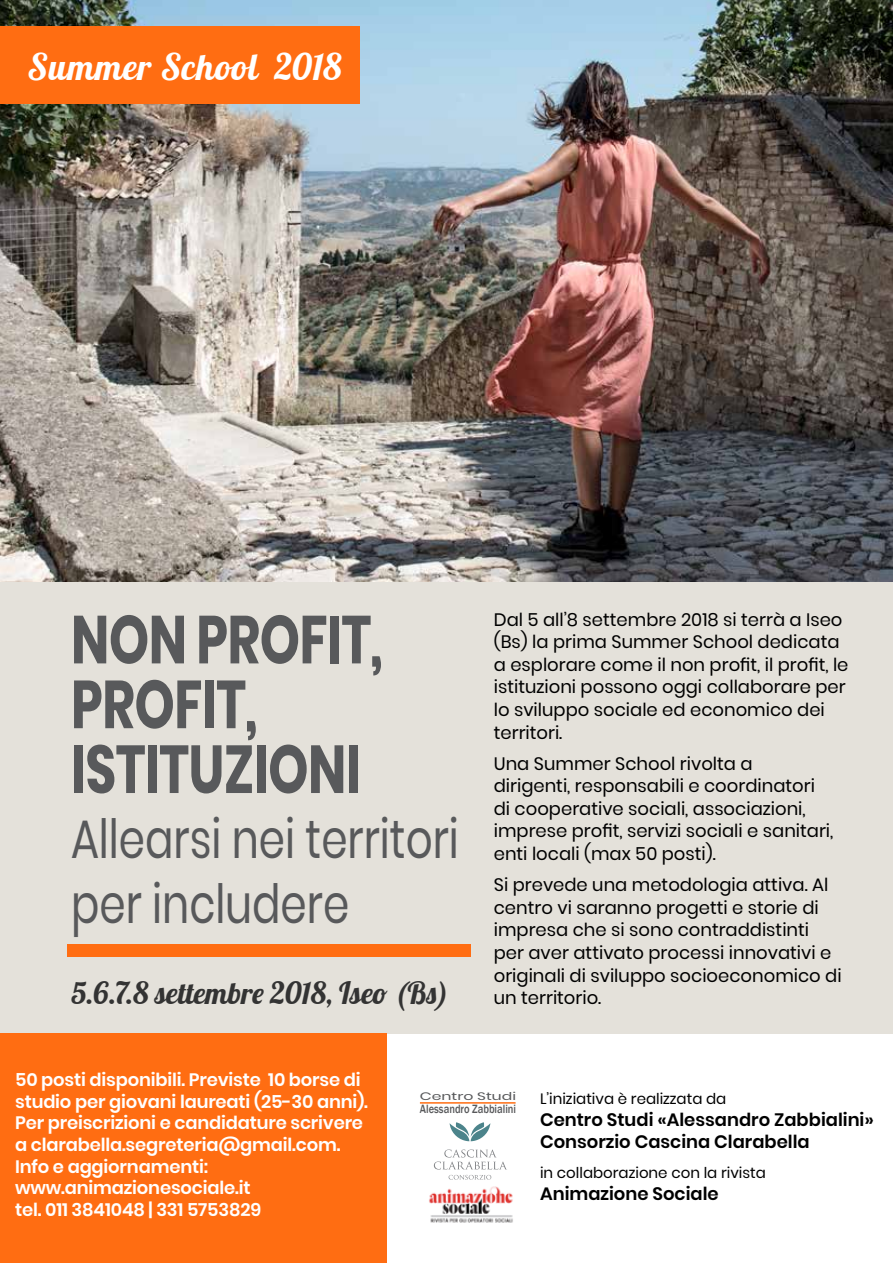
<style>
.page{position:relative;width:893px;height:1263px;background:#fff}
.page>*{position:absolute;margin:0;border:0;box-sizing:border-box;transform-origin:0 0}
.t1{font:700 67.5px/64.8px "Poppins";letter-spacing:-.01em;color:#58595b;scale:.76 1}
.t2{font:54px/64.8px "Poppins";color:#58595b;scale:.78 1}
.t3{font:36px "Lobster";letter-spacing:.02em;color:#fff}
.t4{font:30px "Lobster";color:#333}
.t5{font:18px/22.6px "Poppins";color:#000}
.t6{font:600 18px/21.6px "Poppins";letter-spacing:-.01em;color:#fff}
.t7{font:600 18px/21.6px "Poppins";color:#000}
.t8{font:15px "Poppins";color:#000}
.t9{font:500 12.3px "Franklin Gothic";color:#58595b;scale:.84 1}
.t10{font:10.8px "Poppins";color:#58595b;scale:1.44 1}
</style>
<div class="page">
<div style="left:0;top:0;width:893px;height:1033px;background:#e4e1da"></div>
<img style="left:0;top:0;width:893px;height:581px">
<div style="left:0;top:26px;width:360px;height:78px;background:#ff6d12"></div>
<div style="left:67px;top:944px;width:403px;height:13px;background:#ff6d12"></div>
<div style="left:0;top:1033px;width:387px;height:230px;background:#ff6d12"></div>
<svg style="left:434px;top:1149px;width:72px;height:20px"></svg>
<svg style="left:449px;top:1175px;width:42px;height:5px"></svg>
<svg style="left:450px;top:1122px;width:40px;height:19px"></svg>
<img style="left:429px;top:1186px;width:84px;height:37px">
<hr style="left:420px;top:1102px;width:96px;height:2px;background:#ff6d12">
<h3 class="t3" style="left:28px;top:44px;width:315px">Summer School 2018</h3>
<h1 class="t1" style="left:71px;top:608px;width:412px">NON PROFIT,<br>PROFIT,<br>ISTITUZIONI</h1>
<h2 class="t2" style="left:71px;top:807px;width:499px">Allearsi nei territori per includere</h2>
<h3 class="t4" style="left:71px;top:974px;width:379px">5.6.7.8 settembre 2018, Iseo (Bs)</h3>
<p class="t5" style="left:494px;top:608px;width:356px">Dal 5 all’8 settembre 2018 si terrà a Iseo (Bs) la prima Summer School dedicata a esplorare come il non profit, il profit, le istituzioni possono oggi collaborare per lo sviluppo sociale ed economico dei territori.</p>
<p class="t5" style="left:494px;top:752px;width:341px">Una Summer School rivolta a dirigenti, responsabili e coordinatori di cooperative sociali, associazioni, imprese profit, servizi sociali e sanitari, enti locali (max 50 posti).</p>
<p class="t5" style="left:494px;top:874px;width:349px">Si prevede una metodologia attiva. Al centro vi saranno progetti e storie di impresa che si sono contraddistinti per aver attivato processi innovativi e originali di sviluppo socioeconomico di un territorio.</p>
<p class="t6" style="left:15px;top:1069px;width:354px">50 posti disponibili. Previste 10 borse di studio per giovani laureati (25-30 anni).<br>Per preiscrizioni e candidature scrivere a clarabella.segreteria@gmail.com.<br>Info e aggiornamenti: www.animazionesociale.it<br>tel. 011 3841048 | 331 5753829</p>
<p class="t10" style="left:420px;top:1090px;width:68px">Centro Studi</p>
<p class="t9" style="left:420px;top:1102px;width:116px">Alessandro Zabbialini</p>
<p class="t8" style="left:540px;top:1090px;width:188px">L’iniziativa è realizzata da</p>
<p class="t7" style="left:540px;top:1109px;width:335px">Centro Studi «Alessandro Zabbialini»<br>Consorzio Cascina Clarabella</p>
<p class="t8" style="left:540px;top:1164px;width:227px">in collaborazione con la rivista</p>
<p class="t7" style="left:540px;top:1183px;width:180px">Animazione Sociale</p>
</div>
